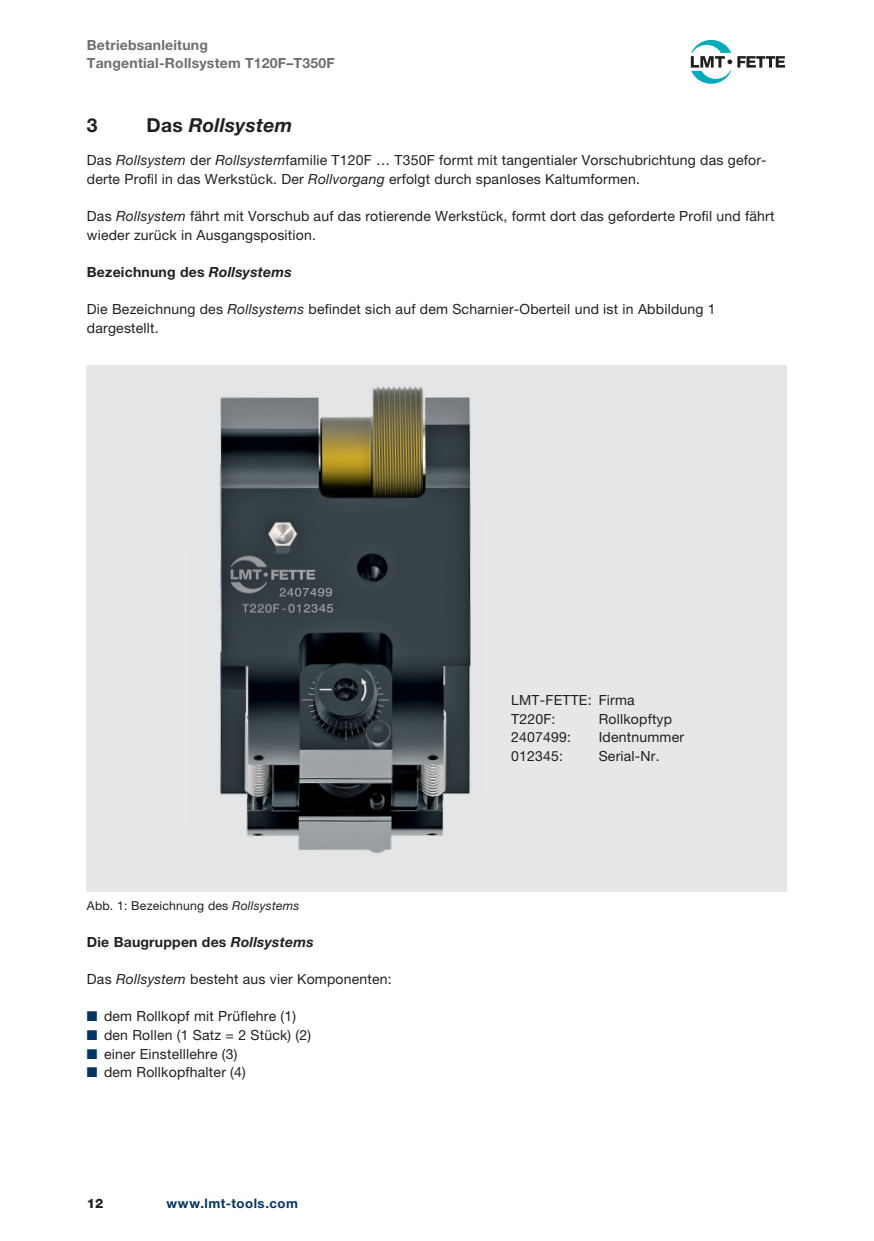
<style>
.page{position:relative;width:874px;height:1241px;background:#fff}
.page>*{position:absolute;margin:0;border:0;box-sizing:border-box;transform-origin:0 0}
.t1{font:italic 700 19.25px "Helvetica Neue LT Pro";letter-spacing:.015em;color:#231f20}
.t2{font:700 19.25px "Helvetica Neue LT Pro";color:#231f20}
.t3{font:14px/18.6px "Helvetica Neue LT Pro";letter-spacing:.015em;color:#231f20}
.t4{font:700 14px "Helvetica Neue LT Pro";letter-spacing:.015em;color:#231f20}
.t5{font:700 14px/18.6px "Helvetica Neue LT Pro";letter-spacing:.015em;color:#6d6e70}
.t6{font:700 13.12px "Helvetica Neue LT Pro";letter-spacing:.04em;color:#003464}
.t7{font:800 13.12px "Helvetica Neue LT Pro";color:#231f20}
.t8{font:12.25px "Helvetica Neue LT Pro";letter-spacing:.015em;color:#231f20}
.s1{font-style:normal}
.s2{font-style:italic}
.s3{color:#003464}
</style>
<div class="page">
<svg style="left:737px;top:56px;width:47px;height:12px"></svg>
<svg style="left:690px;top:40px;width:41px;height:44px"></svg>
<div style="left:87px;top:365px;width:699px;height:526px;background:#e6e7e8"></div>
<img style="left:219px;top:386px;width:252px;height:412px">
<img style="left:246px;top:798px;width:198px;height:56px">
<p class="t5" style="left:87px;top:37px;width:249px">Betriebsanleitung<br>Tangential-Rollsystem T120F–T350F</p>
<h1 class="t2" style="left:87px;top:118px;width:12px">3</h1>
<h1 class="t1" style="left:146px;top:114px;width:147px"><span class="s1">Das</span> Rollsystem</h1>
<p class="t3" style="left:87px;top:152px;width:681px">Das <span class="s2">Rollsystem</span> der <span class="s2">Rollsystem</span>familie T120F … T350F formt mit tangentialer Vorschubrichtung das gefor&shy;derte Profil in das Werkstück. Der <span class="s2">Rollvorgang</span> erfolgt durch spanloses Kaltumformen.</p>
<p class="t3" style="left:87px;top:208px;width:688px">Das <span class="s2">Rollsystem</span> fährt mit Vorschub auf das rotierende Werkstück, formt dort das geforderte Profil und fährt wieder zurück in Ausgangsposition.</p>
<p class="t4" style="left:87px;top:267px;width:206px">Bezeichnung des <span class="s2">Rollsystems</span></p>
<p class="t3" style="left:87px;top:301px;width:630px">Die Bezeichnung des <span class="s2">Rollsystems</span> befindet sich auf dem Scharnier-Oberteil und ist in Abbildung 1 dargestellt.</p>
<p class="t3" style="left:511px;top:692px;width:125px">LMT-FETTE: Firma<br>T220F:</p>
<p class="t3" style="left:598px;top:710px;width:75px">Rollkopftyp</p>
<p class="t8" style="left:87px;top:900px;width:214px">Abb. 1: Bezeichnung des <span class="s2">Rollsystems</span></p>
<p class="t4" style="left:87px;top:936px;width:228px">Die Baugruppen des <span class="s2">Rollsystems</span></p>
<p class="t3" style="left:87px;top:971px;width:306px">Das <span class="s2">Rollsystem</span> besteht aus vier Komponenten:</p>
<p class="t3" style="left:87px;top:1008px;width:210px"><span class="s3">■</span> dem Rollkopf mit Prüflehre (1)</p>
<p class="t3" style="left:87px;top:1027px;width:225px"><span class="s3">■</span> den Rollen (1 Satz = 2 Stück) (2)</p>
<p class="t3" style="left:87px;top:1045px;width:152px"><span class="s3">■</span> einer Einstelllehre (3)</p>
<p class="t3" style="left:87px;top:1064px;width:160px"><span class="s3">■</span> dem Rollkopfhalter (4)</p>
<p class="t7" style="left:87px;top:1195px;width:18px">12</p>
<p class="t6" style="left:166px;top:1197px;width:133px">www.lmt-tools.com</p>
<p class="t3" style="left:511px;top:729px;width:61px">2407499:</p>
<p class="t3" style="left:598px;top:729px;width:87px">Identnummer</p>
<p class="t3" style="left:511px;top:748px;width:53px">012345:</p>
<p class="t3" style="left:598px;top:748px;width:62px">Serial-Nr.</p>
</div>
